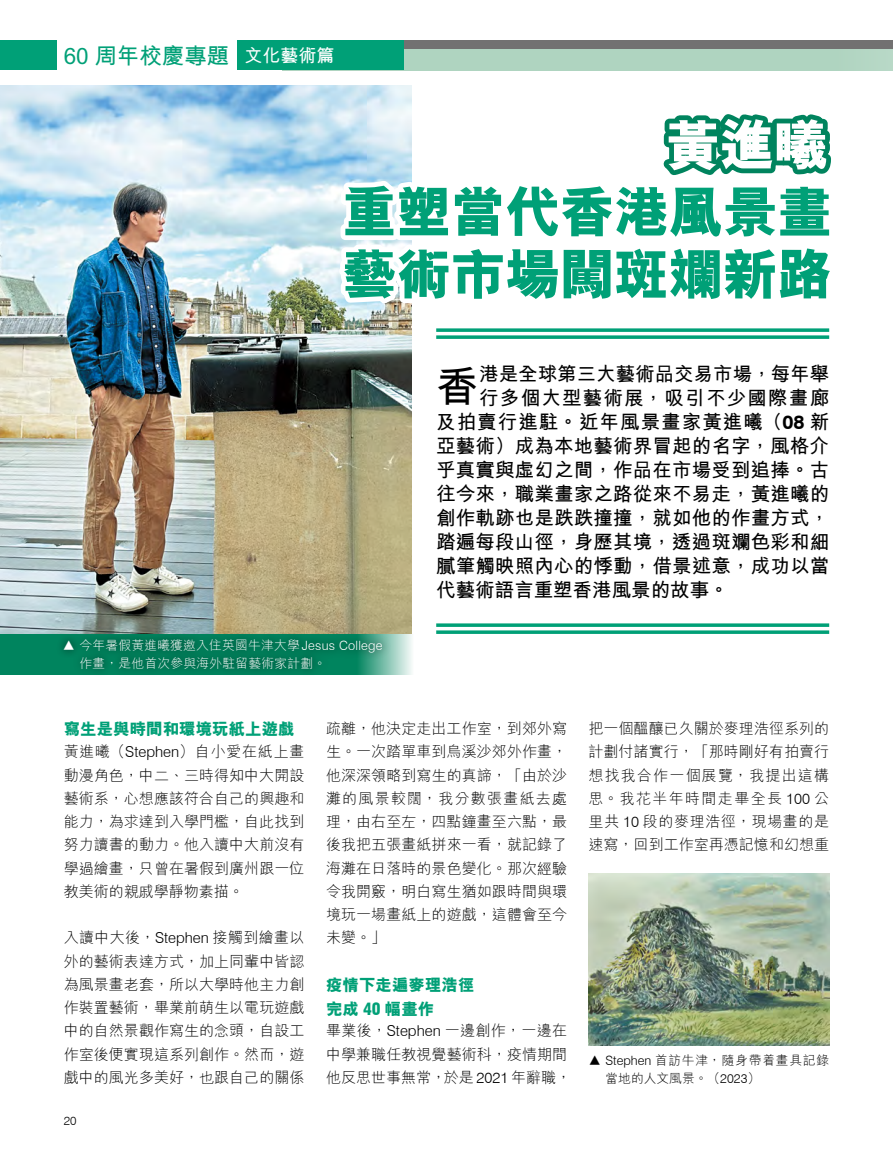
<style>
.page{position:relative;width:893px;height:1170px;background:#fff}
.page>*{position:absolute;margin:0;border:0;box-sizing:border-box;transform-origin:0 0}
.t1{font:800 55.8px "M Hei HK";letter-spacing:-.025em;color:#00a077}
.t2{font:800 55.8px "M Hei HK";color:#fff}
.t3{font:700 43.05px "M Hei HK";color:#000}
.t4{font:700 22.5px "M Hei HK";color:#00a077}
.t5{font:700 19.5px "M Hei HK";letter-spacing:.01em;color:#000}
.t6{font:700 19.5px "M Hei HK";letter-spacing:.055em;color:#000}
.t7{font:700 19.5px "M Hei HK";letter-spacing:.065em;color:#000}
.t8{font:800 16.5px/23.2px "M Hei HK";color:#00a077}
.t9{font:300 15px/23.2px "M Hei HK";letter-spacing:.005em;color:#000;text-align:justify}
.t10{font:300 12.75px/18px "M Hei HK";letter-spacing:.02em;color:#fff}
.t11{font:300 12.75px/18px "M Hei HK";letter-spacing:.06em;color:#000}
.t12{font:300 12px "Swiss 721 BT";color:#000}
.s1{font-size:18px;color:#fff}
.s2{font-family:"Swiss 721 BT"}
.s3{font-family:"Swiss 721 BT";font-weight:900;font-stretch:condensed}
</style>
<div class="page">
<div style="left:282px;top:49px;width:611px;height:21px;background:#afd4c0"></div>
<div style="left:282px;top:41px;width:611px;height:8px;background:#727171"></div>
<div style="left:0;top:41px;width:57px;height:29px;background:#00a077"></div>
<div style="left:237px;top:41px;width:166px;height:29px;background:#00a077"></div>
<img style="left:0;top:85px;width:411px;height:549px">
<svg style="left:0;top:634px;width:412px;height:40px;background:#369e80"></svg>
<div style="left:55px;top:629px;width:336px;height:48px;background:#000;opacity:.75"></div>
<svg style="left:85px;top:107px;width:746px;height:245px"></svg>
<svg style="left:436px;top:623px;width:393px;height:4px;background:#1fab87"></svg>
<svg style="left:436px;top:630px;width:393px;height:4px;background:#1fab87"></svg>
<svg style="left:436px;top:328px;width:393px;height:4px;background:#1fab87"></svg>
<svg style="left:436px;top:335px;width:393px;height:4px;background:#1fab87"></svg>
<img style="left:588px;top:873px;width:241px;height:172px">
<h3 class="t4" style="left:64px;top:39px;width:272px">60 周年校慶專題 <span class="s1">文化藝術篇</span></h3>
<h1 class="t2" style="left:665px;top:117px;width:166px">黃進曦</h1>
<h1 class="t1" style="left:342px;top:184px;width:492px">重塑當代香港風景畫</h1>
<h1 class="t1" style="left:342px;top:246px;width:492px">藝術市場闖斑斕新路</h1>
<h2 class="t3" style="left:436px;top:354px;width:45px">香</h2>
<h3 class="t5" style="left:479px;top:359px;width:351px">港是全球第三大藝術品交易市場，每年舉</h3>
<h3 class="t7" style="left:479px;top:383px;width:351px">行多個大型藝術展，吸引不少國際畫廊</h3>
<h3 class="t6" style="left:436px;top:407px;width:394px">及拍賣行進駐。近年風景畫家黃進曦（<span class="s2">08</span> 新</h3>
<h3 class="t5" style="left:436px;top:431px;width:394px">亞藝術）成為本地藝術界冒起的名字，風格介</h3>
<h3 class="t5" style="left:436px;top:455px;width:394px">乎真實與虛幻之間，作品在市場受到追捧。古</h3>
<h3 class="t5" style="left:436px;top:479px;width:394px">往今來，職業畫家之路從來不易走，黃進曦的</h3>
<h3 class="t5" style="left:436px;top:503px;width:394px">創作軌跡也是跌跌撞撞，就如他的作畫方式，</h3>
<h3 class="t5" style="left:436px;top:527px;width:394px">踏遍每段山徑，身歷其境，透過斑斕色彩和細</h3>
<h3 class="t5" style="left:436px;top:551px;width:394px">膩筆觸映照內心的悸動，借景述意，成功以當</h3>
<h3 class="t5" style="left:436px;top:575px;width:294px">代藝術語言重塑香港風景的故事。</h3>
<p class="t10" style="left:79px;top:635px;width:305px;text-indent:-17px">▲ 今年暑假黃進曦獲邀入住英國牛津大學<span class="s2">Jesus College</span>作畫，是他首次參與海外駐留藝術家計劃。</p>
<p class="t8" style="left:64px;top:717px;width:232px">寫生是與時間和環境玩紙上遊戲</p>
<p class="t9" style="left:64px;top:740px;width:242px">黃進曦（<span class="s2">Stephen</span>）自小愛在紙上畫動漫角色，中二、三時得知中大開設藝術系，心想應該符合自己的興趣和能力，為求達到入學門檻，自此找到努力讀書的動力。他入讀中大前沒有學過繪畫，只曾在暑假到廣州跟一位教美術的親戚學靜物素描。</p>
<p class="t9" style="left:64px;top:926px;width:242px">入讀中大後，<span class="s2">Stephen</span> 接觸到繪畫以外的藝術表達方式，加上同輩中皆認為風景畫老套，所以大學時他主力創作裝置藝術，畢業前萌生以電玩遊戲中的自然景觀作寫生的念頭，自設工作室後便實現這系列創作。然而，遊戲中的風光多美好，也跟自己的關係</p>
<p class="t12" style="left:64px;top:1113px;width:14px">20</p>
<p class="t9" style="left:326px;top:716px;width:243px">疏離，他決定走出工作室，到郊外寫生。一次踏單車到烏溪沙郊外作畫，他深深領略到寫生的真諦，「由於沙灘的風景較闊，我分數張畫紙去處理，由右至左，四點鐘畫至六點，最後我把五張畫紙拼來一看，就記錄了海灘在日落時的景色變化。那次經驗令我開竅，明白寫生猶如跟時間與環境玩一場畫紙上的遊戲，這體會至今未變。」</p>
<p class="t8" style="left:326px;top:973px;width:166px">疫情下走遍麥理浩徑　完成 <span class="s3">40</span> 幅畫作</p>
<p class="t9" style="left:326px;top:1019px;width:246px;text-align:left">畢業後，<span class="s2">Stephen</span> 一邊創作，一邊在中學兼職任教視覺藝術科，疫情期間他反思世事無常，於是 <span class="s2">2021</span> 年辭職，</p>
<p class="t9" style="left:588px;top:716px;width:242px">把一個醞釀已久關於麥理浩徑系列的計劃付諸實行，「那時剛好有拍賣行想找我合作一個展覽，我提出這構思。我花半年時間走畢全長 <span class="s2">100</span> 公里共 <span class="s2">10</span> 段的麥理浩徑，現場畫的是速寫，回到工作室再憑記憶和幻想重</p>
<p class="t11" style="left:606px;top:1051px;width:225px;text-indent:-17px">▲ <span class="s2">Stephen</span> 首訪牛津，隨身帶着畫具記錄當地的人文風景。（<span class="s2">2023</span>）</p>
</div>
